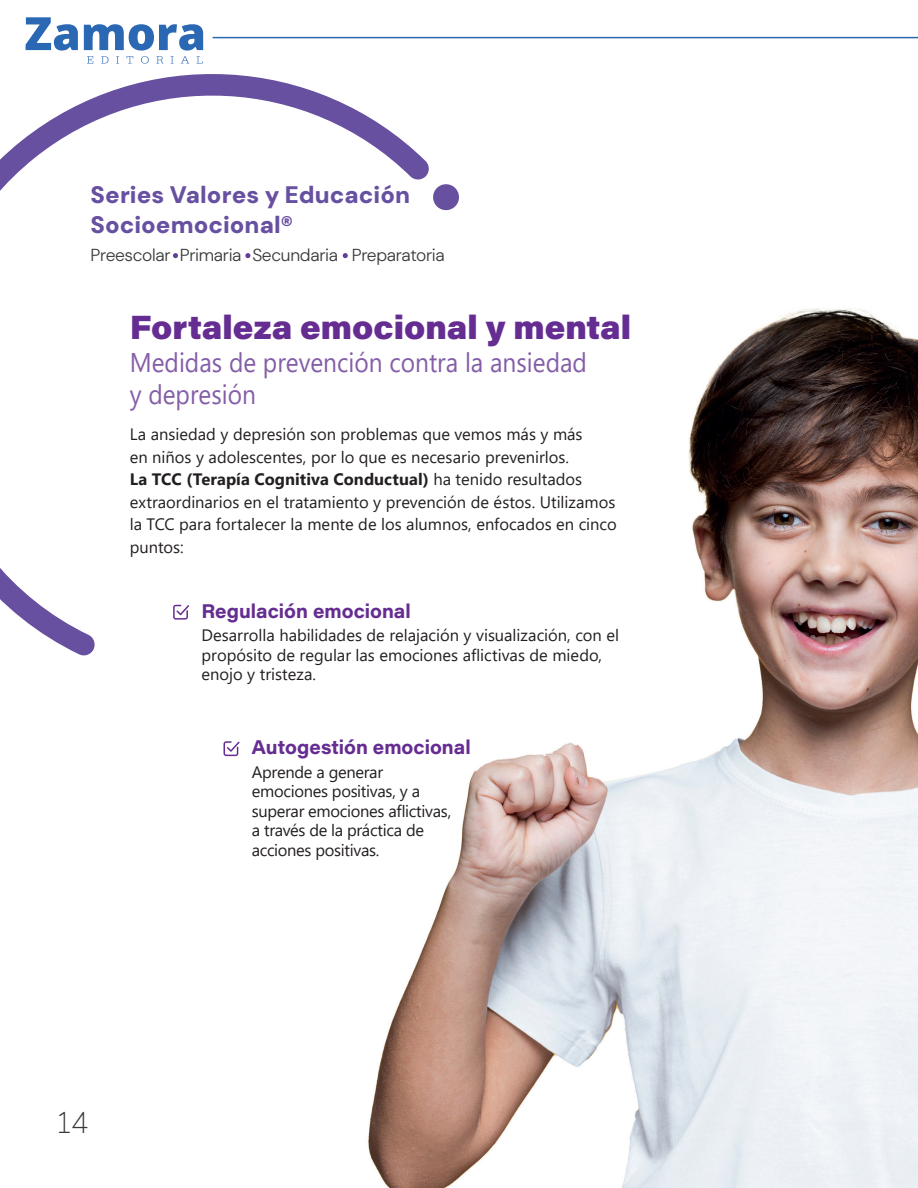
<style>
.page{position:relative;width:918px;height:1188px;background:#fff}
.page>*{position:absolute;margin:0;border:0;box-sizing:border-box;transform-origin:0 0}
.t1{font:900 33px "Acumin Pro Wide";color:#652d91;scale:.91 1}
.t2{font:200 30px "Nunito Sans";color:#383839}
.t3{font:27px/32.4px "Segoe UI";color:#845da7;scale:.91 1}
.t4{font:900 23.85px/29.2px "DM Sans 24 pt";letter-spacing:.005em;color:#6850a1}
.t5{font:700 19.5px "Acumin Pro Wide";color:#652d91;scale:.91 1}
.t6{font:300 17.4px "DM Sans 24 pt";letter-spacing:-.02em;color:#383839}
.t7{font:16.5px/22.5px "Segoe UI";color:#231f20}
.t8{font:16.5px/19.5px "Segoe UI";letter-spacing:-.02em;color:#231f20}
.s1{font-weight:700}
</style>
<div class="page">
<img style="left:368px;top:308px;width:550px;height:880px">
<hr style="left:213px;top:37px;width:705px;height:1px;background:#2b68b3">
<svg style="left:26px;top:17px;width:52px;height:28px"></svg>
<svg style="left:84px;top:24px;width:119px;height:21px"></svg>
<svg style="left:0;top:45px;width:430px;height:612px"></svg>
<svg style="left:433px;top:184px;width:26px;height:27px"></svg>
<svg style="left:173px;top:605px;width:16px;height:15px"></svg>
<svg style="left:224px;top:741px;width:16px;height:15px"></svg>
<h3 class="t4" style="left:91px;top:180px;width:321px">Series Valores y Educación<br>Socioemocional®</h3>
<p class="t6" style="left:91px;top:244px;width:356px">Preescolar Primaria Secundaria Preparatoria</p>
<h1 class="t1" style="left:130px;top:303px;width:553px">Fortaleza emocional y mental</h1>
<h3 class="t3" style="left:130px;top:344px;width:504px">Medidas de prevención contra la ansiedad y depresión</h3>
<p class="t7" style="left:130px;top:422px;width:488px">La ansiedad y depresión son problemas que vemos más y más<br>en niños y adolescentes, por lo que es necesario prevenirlos.<br><span class="s1">La TCC (Terapía Cognitiva Conductual)</span> ha tenido resultados extraordinarios en el tratamiento y prevención de éstos. Utilizamos la TCC para fortalecer la mente de los alumnos, enfocados en cinco puntos:</p>
<p class="t5" style="left:201px;top:597px;width:232px">Regulación emocional</p>
<p class="t7" style="left:201px;top:624px;width:419px;line-height:19.5px">Desarrolla habilidades de relajación y visualización, con el propósito de regular las emociones aflictivas de miedo, enojo y tristeza.</p>
<p class="t5" style="left:252px;top:733px;width:242px">Autogestión emocional</p>
<h2 class="t2" style="left:55px;top:1101px;width:35px">14</h2>
<p class="t8" style="left:252px;top:761px;width:201px">Aprende a generar emociones positivas, y a superar emociones aflictivas, a través de la práctica de acciones positivas.</p>
</div>
